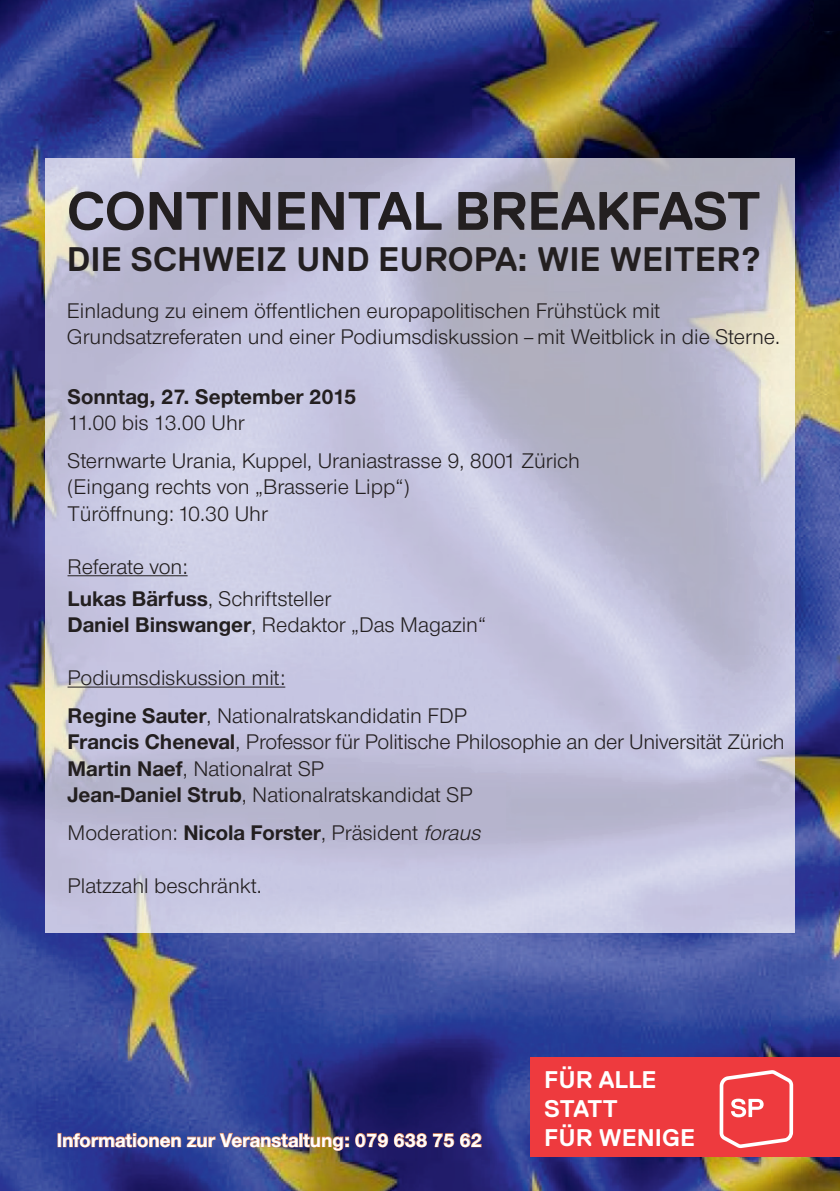
<style>
.page{position:relative;width:840px;height:1191px;background:#fff}
.page>*{position:absolute;margin:0;border:0;box-sizing:border-box;transform-origin:0 0}
.t1{font:700 54px "Replica";letter-spacing:-.01em;color:#231f20}
.t2{font:700 34px "Replica";color:#231f20}
.t3{font:700 24px/28.8px "Replica";color:#fff}
.t4{font:22px/26.4px "Nimbus San Nov";color:#231f20}
.t5{font:700 22px "Nimbus San Nov";color:#231f20}
.t6{font:700 20px "Nimbus San Nov";color:#fff}
.s1{font-weight:700}
.s2{font-style:italic}
</style>
<div class="page">
<img style="left:0;top:0;width:839px;height:210px">
<img style="left:0;top:210px;width:69px;height:981px">
<img style="left:770px;top:210px;width:69px;height:981px">
<img style="left:69px;top:932px;width:701px;height:259px">
<img style="left:45px;top:159px;width:749px;height:773px">
<img style="left:814px;top:0;width:25px;height:31px">
<hr style="left:67px;top:575px;width:120px;height:1px;background:#231f20">
<hr style="left:67px;top:686px;width:218px;height:1px;background:#231f20">
<div style="left:530px;top:1057px;width:309px;height:100px;background:#ee3a3e"></div>
<svg style="left:719px;top:1070px;width:73px;height:78px"></svg>
<img style="left:62px;top:1132px;width:420px;height:19px">
<h1 class="t1" style="left:67px;top:181px;width:694px">CONTINENTAL BREAKFAST</h1>
<h2 class="t2" style="left:67px;top:240px;width:696px">DIE SCHWEIZ UND EUROPA: WIE WEITER?</h2>
<p class="t4" style="left:67px;top:297px;width:714px">Einladung zu einem öffentlichen europapolitischen Frühstück mit<br>Grundsatzreferaten und einer Podiumsdiskussion – mit Weitblick in die Sterne.</p>
<p class="t5" style="left:67px;top:383px;width:290px">Sonntag, 27. September 2015</p>
<p class="t4" style="left:67px;top:404px;width:513px;line-height:37.8px">11.00 bis 13.00 Uhr<br>Sternwarte Urania, Kuppel, Uraniastrasse 9, 8001 Zürich</p>
<p class="t4" style="left:67px;top:474px;width:343px">(Eingang rechts von „Brasserie Lipp“)<br>Türöffnung: 10.30 Uhr</p>
<p class="t4" style="left:67px;top:550px;width:265px;line-height:32px">Referate von:<br><span class="s1">Lukas Bärfuss</span>, Schriftsteller</p>
<p class="t4" style="left:67px;top:612px;width:420px"><span class="s1">Daniel Binswanger</span>, Redaktor „Das Magazin“</p>
<p class="t4" style="left:67px;top:659px;width:401px;line-height:37.8px">Podiumsdiskussion mit:<br><span class="s1">Regine Sauter</span>, Nationalratskandidatin FDP</p>
<p class="t4" style="left:67px;top:729px;width:718px"><span class="s1">Francis Cheneval</span>, Professor für Politische Philosophie an der Universität Zürich<br><span class="s1">Martin Naef</span>, Nationalrat SP<br><span class="s1">Jean-Daniel Strub</span>, Nationalratskandidat SP</p>
<p class="t4" style="left:67px;top:819px;width:419px">Moderation: <span class="s1">Nicola Forster</span>, Präsident <span class="s2">foraus</span></p>
<p class="t4" style="left:67px;top:872px;width:196px">Platzzahl beschränkt.</p>
<p class="t3" style="left:544px;top:1065px;width:114px">FÜR ALLE<br>STATT</p>
<p class="t6" style="left:57px;top:1128px;width:426px">Informationen zur Veranstaltung: 079 638 75 62</p>
<p class="t3" style="left:544px;top:1123px;width:152px">FÜR WENIGE</p>
</div>
